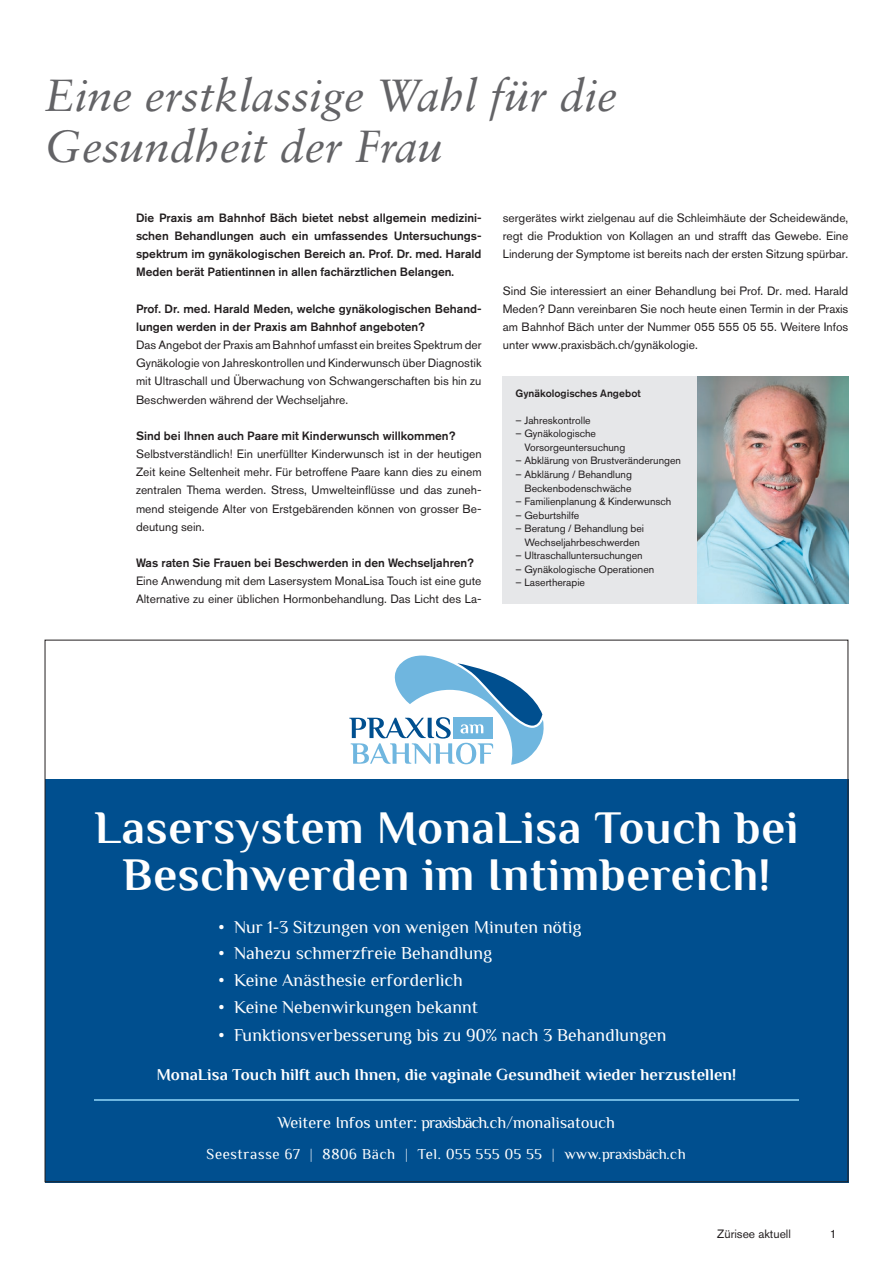
<style>
.page{position:relative;width:893px;height:1263px;background:#fff}
.page>*{position:absolute;margin:0;border:0;box-sizing:border-box;transform-origin:0 0}
.t1{font:700 46.65px/46.7px "Philosopher";letter-spacing:.02em;color:#fff;text-align:center}
.t2{font:italic 45px/51px "Sabon LT Std";color:#636366}
.t3{font:18.15px "Philosopher";letter-spacing:.005em;color:#fff}
.t4{font:700 16.5px "Philosopher";letter-spacing:.01em;color:#fff}
.t5{font:16.5px "Philosopher";letter-spacing:.005em;color:#fff}
.t6{font:15px "Philosopher";letter-spacing:.045em;color:#fff}
.t7{font:12px/18.1px "Akzidenz Grotesk Pro";color:#231f20;text-align:justify}
.t8{font:500 12px/18.1px "Akzidenz Grotesk Pro";color:#231f20;text-align:justify}
.t9{font:10.5px/13.5px "Akzidenz Grotesk Pro";color:#231f20}
.t10{font:500 10.5px "Akzidenz Grotesk Pro";color:#231f20}
</style>
<div class="page">
<img style="left:697px;top:376px;width:151px;height:227px">
<div style="left:45px;top:779px;width:803px;height:403px;background:#004f8f"></div>
<hr style="left:94px;top:1100px;width:705px;height:1px;background:#6fb6df">
<svg style="left:349px;top:655px;width:195px;height:110px"></svg>
<div style="left:503px;top:376px;width:194px;height:227px;background:#e6e7e9"></div>
<h2 class="t2" style="left:45px;top:70px;width:574px">Eine erstklassige Wahl für die<br>Gesundheit der Frau</h2>
<p class="t8" style="left:136px;top:208px;width:347px">Die Praxis am Bahnhof Bäch bietet nebst allgemein medizini&shy;schen Behandlungen auch ein umfassendes Untersuchungs&shy;spektrum im gynäkologischen Bereich an. Prof. Dr. med. Harald Meden berät Patientinnen in allen fachärztlichen Belangen.</p>
<p class="t8" style="left:136px;top:299px;width:347px">Prof. Dr. med. Harald Meden, welche gynäkologischen Behand&shy;lungen werden in der Praxis am Bahnhof angeboten?</p>
<p class="t7" style="left:136px;top:336px;width:347px">Das Angebot der Praxis am Bahnhof umfasst ein breites Spektrum der Gynäkologie von Jahreskontrollen und Kinderwunsch über Diagnostik mit Ultraschall und Überwachung von Schwangerschaften bis hin zu Beschwerden während der Wechseljahre.</p>
<p class="t8" style="left:136px;top:426px;width:321px">Sind bei Ihnen auch Paare mit Kinderwunsch willkommen?</p>
<p class="t7" style="left:136px;top:445px;width:347px">Selbstverständlich! Ein unerfüllter Kinderwunsch ist in der heutigen Zeit keine Seltenheit mehr. Für betroffene Paare kann dies zu einem zentralen Thema werden. Stress, Umwelteinflüsse und das zuneh&shy;mend steigende Alter von Erstgebärenden können von grosser Be&shy;deutung sein.</p>
<p class="t8" style="left:136px;top:554px;width:339px">Was raten Sie Frauen bei Beschwerden in den Wechseljahren?</p>
<p class="t7" style="left:136px;top:572px;width:347px">Eine Anwendung mit dem Lasersystem MonaLisa Touch ist eine gute<br>Alternative zu einer üblichen Hormonbehandlung. Das Licht des La-</p>
<p class="t7" style="left:503px;top:209px;width:347px">sergerätes wirkt zielgenau auf die Schleimhäute der Scheidewände, regt die Produktion von Kollagen an und strafft das Gewebe. Eine Linderung der Symptome ist bereits nach der ersten Sitzung spürbar.</p>
<p class="t7" style="left:503px;top:281px;width:347px">Sind Sie interessiert an einer Behandlung bei Prof. Dr. med. Harald Meden? Dann vereinbaren Sie noch heute einen Termin in der Praxis am Bahnhof Bäch unter der Nummer 055 555 05 55. Weitere Infos unter www.praxisbäch.ch/gynäkologie.</p>
<p class="t10" style="left:516px;top:386px;width:127px">Gynäkologisches Angebot</p>
<p class="t9" style="left:516px;top:413px;width:77px">– Jahreskontrolle</p>
<p class="t9" style="left:524px;top:427px;width:102px;text-indent:-9px">– Gynäkologische<br>Vorsorgeuntersuchung</p>
<p class="t9" style="left:516px;top:454px;width:167px">– Abklärung von Brustveränderungen</p>
<p class="t9" style="left:516px;top:467px;width:118px;text-align:right">– Abklärung / Behandlung<br>Beckenbodenschwäche</p>
<p class="t9" style="left:516px;top:494px;width:157px">– Familienplanung &amp; Kinderwunsch</p>
<p class="t9" style="left:516px;top:508px;width:65px">– Geburtshilfe</p>
<p class="t9" style="left:516px;top:521px;width:130px;text-align:center">– Beratung / Behandlung bei<br>Wechseljahrbeschwerden</p>
<p class="t9" style="left:516px;top:548px;width:129px">– Ultraschalluntersuchungen</p>
<p class="t9" style="left:516px;top:562px;width:140px">– Gynäkologische Operationen</p>
<p class="t9" style="left:516px;top:576px;width:71px">– Lasertherapie</p>
<h1 class="t1" style="left:95px;top:804px;width:705px">Lasersystem MonaLisa Touch bei<br>Beschwerden im Intimbereich!</h1>
<h3 class="t3" style="left:219px;top:917px;width:364px">• Nur 1-3 Sitzungen von wenigen Minuten nötig</h3>
<h3 class="t3" style="left:219px;top:943px;width:275px">• Nahezu schmerzfreie Behandlung</h3>
<h3 class="t3" style="left:219px;top:970px;width:246px">• Keine Anästhesie erforderlich</h3>
<h3 class="t3" style="left:219px;top:998px;width:261px">• Keine Nebenwirkungen bekannt</h3>
<h3 class="t3" style="left:219px;top:1025px;width:449px">• Funktionsverbesserung bis zu 90% nach 3 Behandlungen</h3>
<h3 class="t4" style="left:157px;top:1065px;width:581px">MonaLisa Touch hilft auch Ihnen, die vaginale Gesundheit wieder herzustellen!</h3>
<h3 class="t5" style="left:277px;top:1113px;width:339px">Weitere Infos unter: praxisbäch.ch/monalisatouch</h3>
<p class="t6" style="left:207px;top:1145px;width:481px">Seestrasse 67 | 8806 Bäch | Tel. 055 555 05 55 | www.praxisbäch.ch</p>
<p class="t7" style="left:717px;top:1225px;width:75px">Zürisee aktuell</p>
<p class="t7" style="left:830px;top:1225px;width:8px">1</p>
</div>
